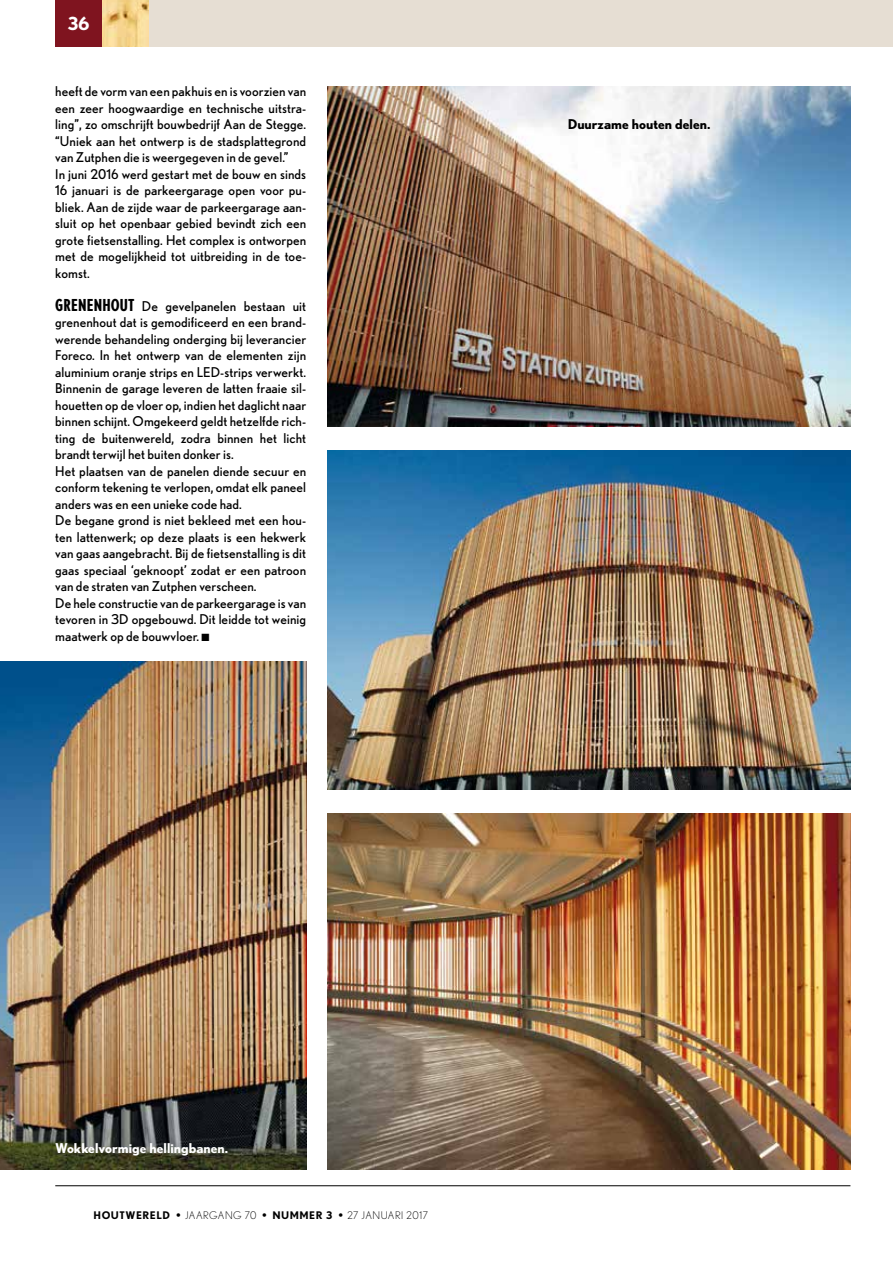
<style>
.page{position:relative;width:893px;height:1263px;background:#fff}
.page>*{position:absolute;margin:0;border:0;box-sizing:border-box;transform-origin:0 0}
.t1{font:700 18px "Nobel";color:#fff}
.t2{font:13.5px/16.5px "Nobel";letter-spacing:.005em;color:#000}
.t3{font:700 13.5px "Nobel";color:#fff}
.t4{font:700 13.5px "Nobel";color:#000}
.t5{font:300 10.5px "Nobel";letter-spacing:.05em;color:#000}
.s1{font-weight:700;font-stretch:condensed;font-size:16.5px}
.s2{font-weight:700}
</style>
<div class="page">
<hr style="left:55px;top:1185px;width:795px;height:1px;background:#000">
<div style="left:55px;top:0;width:47px;height:47px;background:#7f141f"></div>
<div style="left:149px;top:0;width:744px;height:47px;background:#e6ded3"></div>
<img style="left:102px;top:0;width:47px;height:47px">
<img style="left:327px;top:450px;width:523px;height:339px">
<img style="left:327px;top:813px;width:523px;height:356px">
<img style="left:0;top:662px;width:306px;height:507px">
<img style="left:327px;top:86px;width:523px;height:340px">
<h1 class="t1" style="left:68px;top:13px;width:23px">36</h1>
<p class="t2" style="left:55px;top:83px;width:252px">heeft de vorm van een pakhuis en is voorzien van een zeer hoogwaardige en technische uitstra&shy;ling”, zo omschrijft bouwbedrijf Aan de Stegge. “Uniek aan het ontwerp is de stadsplattegrond van Zutphen die is weergegeven in de gevel.”<br>In juni 2016 werd gestart met de bouw en sinds 16 januari is de parkeergarage open voor pu&shy;bliek. Aan de zijde waar de parkeergarage aan&shy;sluit op het openbaar gebied bevindt zich een grote fietsenstalling. Het complex is ontworpen met de mogelijkheid tot uitbreiding in de toe&shy;komst.</p>
<p class="t2" style="left:55px;top:298px;width:252px"><span class="s1">GRENENHOUT</span> De gevelpanelen bestaan uit grenenhout dat is gemodificeerd en een brand&shy;werende behandeling onderging bij leverancier Foreco. In het ontwerp van de elementen zijn aluminium oranje strips en LED-strips verwerkt.<br>Binnenin de garage leveren de latten fraaie sil&shy;houetten op de vloer op, indien het daglicht naar binnen schijnt. Omgekeerd geldt hetzelfde rich&shy;ting de buitenwereld, zodra binnen het licht brandt terwijl het buiten donker is.<br>Het plaatsen van de panelen diende secuur en conform tekening te verlopen, omdat elk paneel anders was en een unieke code had.<br>De begane grond is niet bekleed met een hou&shy;ten lattenwerk; op deze plaats is een hekwerk van gaas aangebracht. Bij de fietsenstalling is dit gaas speciaal ‘geknoopt’ zodat er een patroon van de straten van Zutphen verscheen.<br>De hele constructie van de parkeergarage is van tevoren in 3D opgebouwd. Dit leidde tot weinig maatwerk op de bouwvloer. ■</p>
<p class="t4" style="left:568px;top:116px;width:144px">Duurzame houten delen.</p>
<p class="t3" style="left:55px;top:1139px;width:175px">Wokkelvormige hellingbanen.</p>
<p class="t5" style="left:94px;top:1209px;width:336px"><span class="s2">HOUTWERELD •</span> JAARGANG 70 <span class="s2">• NUMMER 3 •</span> 27 JANUARI 2017</p>
</div>
